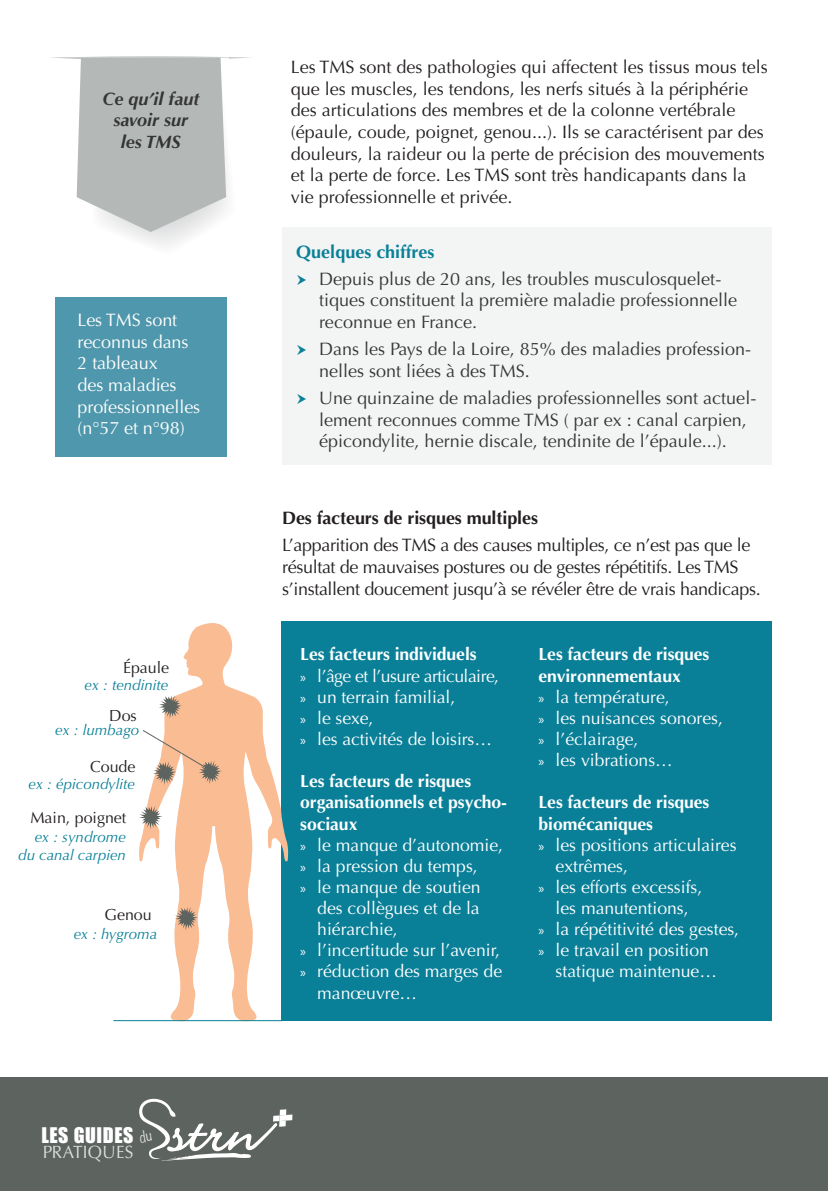
<style>
.page{position:relative;width:828px;height:1191px;background:#fff}
.page>*{position:absolute;margin:0;border:0;box-sizing:border-box;transform-origin:0 0}
.t1{font:19.8px "Impact";letter-spacing:.03em;color:#fff}
.t2{font:18px/21.6px "Optima";color:#231f20}
.t3{font:18px/21.6px "Optima";color:#363536}
.t4{font:18px/21.6px "Optima";letter-spacing:-.02em;color:#231f20}
.t5{font:18px/21.6px "Optima";letter-spacing:-.005em;color:#fff}
.t6{font:700 18px "Optima";letter-spacing:-.005em;color:#231f20}
.t7{font:italic 700 18px/21.6px "Optima";color:#363536;text-align:center}
.t8{font:700 18px "Optima";color:#0a8098}
.t9{font:17.8px "Optima";letter-spacing:.015em;color:#fff;scale:.96 1}
.t10{font:17.6px/21.2px "Optima";color:#fff}
.t11{font:700 17.6px "Optima";letter-spacing:-.005em;color:#fff}
.t12{font:16px "Optima";color:#231f20}
.t13{font:italic 15px/18px "Optima";color:#0a8098;text-align:right}
.s1{font-weight:700}
.s2{font-family:"Myriad Pro";font-size:14px}
</style>
<div class="page">
<div style="left:281px;top:621px;width:490px;height:399px;background:#0a8098"></div>
<div style="left:0;top:1077px;width:828px;height:114px;background:#5d635f"></div>
<svg style="left:51px;top:56px;width:199px;height:190px"></svg>
<div style="left:56px;top:297px;width:171px;height:159px;background:#4f97ac"></div>
<svg style="left:138px;top:623px;width:151px;height:399px"></svg>
<svg style="left:159px;top:695px;width:23px;height:24px"></svg>
<svg style="left:175px;top:907px;width:23px;height:23px"></svg>
<svg style="left:139px;top:805px;width:23px;height:24px"></svg>
<svg style="left:142px;top:730px;width:80px;height:55px"></svg>
<div style="left:282px;top:227px;width:489px;height:238px;background:#f3f4f4"></div>
<hr style="left:113px;top:1020px;width:169px;height:1px;background:#0a8098">
<svg style="left:139px;top:1098px;width:153px;height:63px"></svg>
<p class="t7" style="left:102px;top:88px;width:99px">Ce qu’il faut savoir sur les TMS</p>
<p class="t5" style="left:77px;top:309px;width:124px">Les TMS sont reconnus dans<br>2 tableaux<br>des maladies professionnelles (n°57 et n°98)</p>
<p class="t12" style="left:123px;top:658px;width:48px">Épaule</p>
<p class="t13" style="left:84px;top:676px;width:85px">ex : tendinite</p>
<p class="t13" style="left:55px;top:721px;width:85px">ex : lumbago</p>
<p class="t13" style="left:29px;top:775px;width:108px">ex : épicondylite</p>
<p class="t12" style="left:109px;top:706px;width:29px">Dos</p>
<p class="t12" style="left:90px;top:757px;width:47px">Coude</p>
<p class="t12" style="left:30px;top:808px;width:98px">Main, poignet</p>
<p class="t13" style="left:18px;top:828px;width:109px">ex : syndrome du canal carpien</p>
<p class="t12" style="left:105px;top:905px;width:49px">Genou</p>
<p class="t13" style="left:74px;top:924px;width:85px">ex : hygroma</p>
<p class="t1" style="left:41px;top:1119px;width:94px">LES GUIDES</p>
<p class="t9" style="left:42px;top:1141px;width:97px">PRATIQUES</p>
<p class="t2" style="left:291px;top:57px;width:478px">Les TMS sont des pathologies qui affectent les tissus mous tels que les muscles, les tendons, les nerfs situés à la périphérie des articulations des membres et de la colonne vertébrale (épaule, coude, poignet, genou...). Ils se caractérisent par des douleurs, la raideur ou la perte de précision des mouvements et la perte de force. Les TMS sont très handicapants dans la vie professionnelle et privée.</p>
<p class="t8" style="left:296px;top:241px;width:140px">Quelques chiffres</p>
<p class="t3" style="left:319px;top:268px;width:420px">Depuis plus de 20 ans, les troubles musculosquelet&shy;tiques constituent la première maladie professionnelle reconnue en France.</p>
<p class="t3" style="left:319px;top:339px;width:433px">Dans les Pays de la Loire, 85% des maladies profession&shy;nelles sont liées à des TMS.</p>
<p class="t3" style="left:319px;top:387px;width:439px">Une quinzaine de maladies professionnelles sont actuel&shy;lement reconnues comme TMS ( par ex : canal carpien, épicondylite, hernie discale, tendinite de l’épaule...).</p>
<p class="t6" style="left:282px;top:507px;width:257px">Des facteurs de risques multiples</p>
<p class="t4" style="left:282px;top:535px;width:480px">L’apparition des TMS a des causes multiples, ce n’est pas que le résultat de mauvaises postures ou de gestes répétitifs. Les TMS s’installent doucement jusqu’à se révéler être de vrais handicaps.</p>
<p class="t10" style="left:300px;top:644px;width:200px"><span class="s1">Les facteurs individuels<br></span><span class="s2">»</span> l’âge et l’usure articulaire, <span class="s2">»</span> un terrain familial,<br><span class="s2">»</span> le sexe,<br><span class="s2">»</span> les activités de loisirs…</p>
<p class="t11" style="left:300px;top:771px;width:172px">Les facteurs de risques</p>
<p class="t11" style="left:300px;top:792px;width:208px">organisationnels et psycho-</p>
<p class="t11" style="left:300px;top:813px;width:59px">sociaux</p>
<p class="t10" style="left:300px;top:834px;width:204px"><span class="s2">»</span> le manque d’autonomie,</p>
<p class="t10" style="left:300px;top:855px;width:179px"><span class="s2">»</span> la pression du temps,</p>
<p class="t10" style="left:300px;top:876px;width:182px"><span class="s2">»</span> le manque de soutien</p>
<p class="t10" style="left:317px;top:897px;width:164px">des collègues et de la</p>
<p class="t10" style="left:317px;top:918px;width:82px">hiérarchie,</p>
<p class="t10" style="left:300px;top:940px;width:201px"><span class="s2">»</span> l’incertitude sur l’avenir,</p>
<p class="t10" style="left:300px;top:961px;width:203px"><span class="s2">»</span> réduction des marges de</p>
<p class="t10" style="left:317px;top:982px;width:101px">manœuvre…</p>
<p class="t10" style="left:538px;top:644px;width:186px"><span class="s1">Les facteurs de risques environnementaux<br></span><span class="s2">»</span> la température,<br><span class="s2">»</span> les nuisances sonores, <span class="s2">»</span> l’éclairage,<br><span class="s2">»</span> les vibrations…</p>
<p class="t11" style="left:538px;top:792px;width:172px">Les facteurs de risques</p>
<p class="t11" style="left:538px;top:813px;width:116px">biomécaniques</p>
<p class="t10" style="left:538px;top:834px;width:199px"><span class="s2">»</span> les positions articulaires</p>
<p class="t10" style="left:555px;top:855px;width:74px">extrêmes,</p>
<p class="t10" style="left:538px;top:876px;width:165px"><span class="s2">»</span> les efforts excessifs,</p>
<p class="t10" style="left:555px;top:897px;width:135px">les manutentions,</p>
<p class="t10" style="left:538px;top:918px;width:202px"><span class="s2">»</span> la répétitivité des gestes,</p>
<p class="t10" style="left:538px;top:940px;width:172px"><span class="s2">»</span> le travail en position</p>
<p class="t10" style="left:555px;top:961px;width:163px">statique maintenue…</p>
</div>
